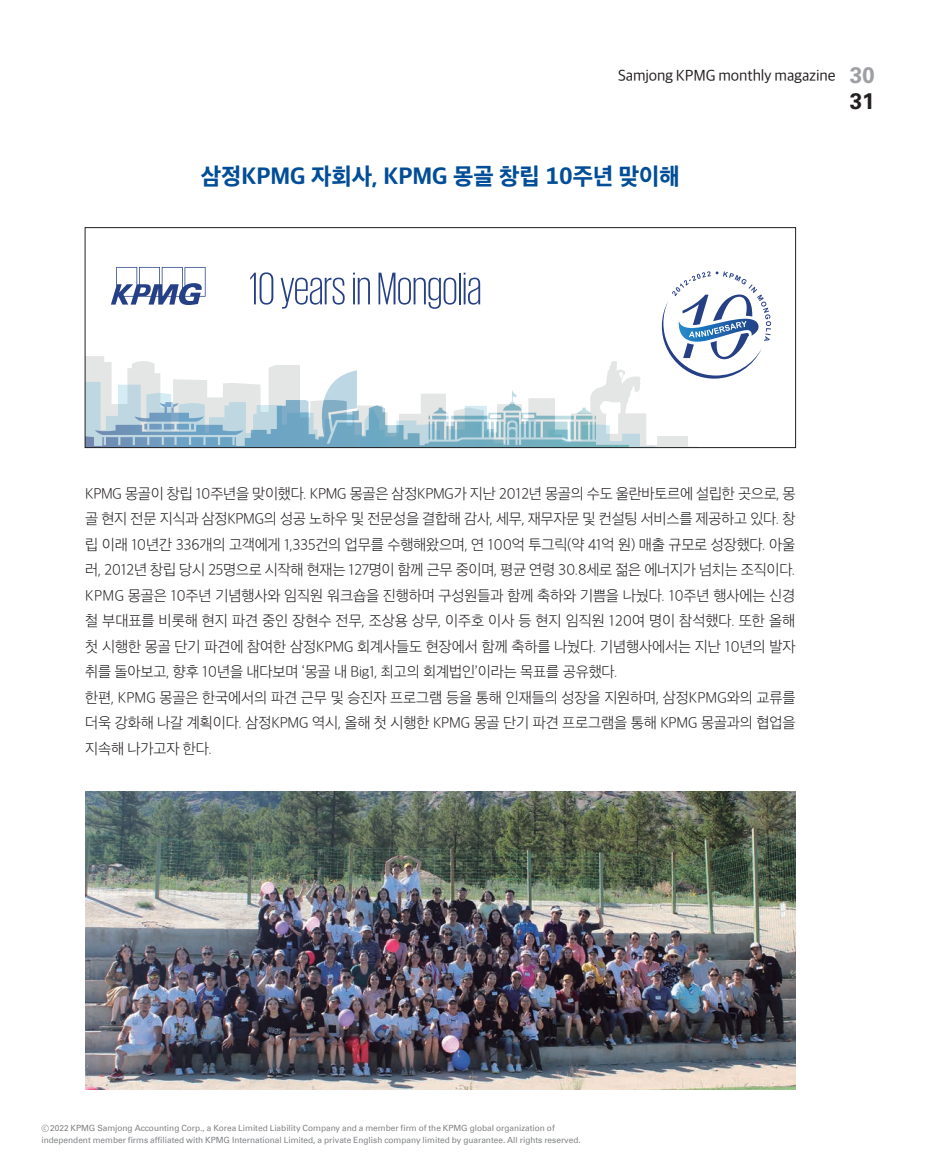
<style>
.page{position:relative;width:936px;height:1170px;background:#fff}
.page>*{position:absolute;margin:0;border:0;box-sizing:border-box;transform-origin:0 0}
.t1{font:22.5px "SD Gothic Neoa Uni h Eb";color:#014d97}
.t2{font:700 22.5px "Univers LT Std";color:#231f20}
.t3{font:15px "SD Gothic Neoa Uni d Rg";letter-spacing:-.01em;color:#231f20}
.t4{font:14.55px/25.5px "SD Gothic Neoa b Ult Lt";letter-spacing:-.01em;color:#231f20}
.t5{font:8.55px/12.5px "Universfor KPMG";color:#808285}
.s1{font-family:"Univers LT Std";font-weight:700;font-size:22.5px;color:#9d9fa2}
.s2{font-family:"SD Gothic Neoa Uni b Ul"}
</style>
<div class="page">
<svg style="left:87px;top:356px;width:601px;height:90px"></svg>
<svg style="left:87px;top:370px;width:568px;height:76px"></svg>
<svg style="left:661px;top:271px;width:110px;height:107px"></svg>
<svg style="left:111px;top:267px;width:94px;height:38px"></svg>
<svg style="left:250px;top:272px;width:23px;height:32px"></svg>
<svg style="left:280px;top:277px;width:64px;height:31px"></svg>
<svg style="left:353px;top:273px;width:17px;height:31px"></svg>
<svg style="left:378px;top:273px;width:78px;height:36px"></svg>
<hr style="left:459px;top:273px;width:2px;height:31px;background:#264085">
<svg style="left:463px;top:273px;width:17px;height:31px"></svg>
<div style="left:85px;top:227px;width:710px;height:221px;border:1px solid #231f20"></div>
<img style="left:85px;top:791px;width:710px;height:298px">
<p class="t3" style="left:618px;top:68px;width:258px">Samjong KPMG monthly magazine <span class="s1">30</span></p>
<h1 class="t1" style="left:201px;top:165px;width:480px">삼정KPMG 자회사, KPMG 몽골 창립 10주년 맞이해</h1>
<h1 class="t2" style="left:849px;top:88px;width:27px">31</h1>
<p class="t4" style="left:85px;top:480px;width:712px">KPMG 몽골이 창립 10주년을 맞이했다. KPMG 몽골은 삼정KPMG가 지난 2012년 몽골의 수도 울란바토르에 설립한 곳으로, 몽 골 현지 전문 지식과 삼정KPMG의 성공 노하우 및 전문성을 결합해 감사, 세무, 재무자문 및 컨설팅 서비스를 제공하고 있다. 창 립 이래 10년간 336개의 고객에게 1,335건의 업무를 수행해왔으며, 연 100억 투그릭(약 41억 원) 매출 규모로 성장했다. 아울 러, 2012년 창립 당시 25명으로 시작해 현재는 127명이 함께 근무 중이며, 평균 연령 30.8세로 젊은 에너지가 넘치는 조직이다.<br>KPMG 몽골은 10주년 기념행사와 임직원 워크숍을 진행하며 구성원들과 함께 축하와 기쁨을 나눴다. 10주년 행사에는 신경 철 부대표를 비롯해 현지 파견 중인 장현수 전무, 조상용 상무, 이주호 이사 등 현지 임직원 120여 명이 참석했다. 또한 올해 첫 시행한 몽골 단기 파견에 참여한 삼정KPMG 회계사들도 현장에서 함께 축하를 나눴다. 기념행사에서는 지난 10년의 발자 취를 돌아보고, 향후 10년을 내다보며 ‘몽골 내 Big1, 최고의 회계법인’이라는 목표를 공유했다.<br>한편, KPMG 몽골은 한국에서의 파견 근무 및 승진자 프로그램 등을 통해 인재들의 성장을 지원하며, 삼정KPMG와의 교류를 더욱 강화해 나갈 계획이다. 삼정KPMG 역시, 올해 첫 시행한 KPMG 몽골 단기 파견 프로그램을 통해 KPMG 몽골과의 협업을 지속해 나가고자 한다.</p>
<p class="t5" style="left:41px;top:1121px;width:541px"><span class="s2">ⓒ</span> 2022 KPMG Samjong Accounting Corp., a Korea Limited Liability Company and a member firm of the KPMG global organization of independent member firms affiliated with KPMG International Limited, a private English company limited by guarantee. All rights reserved.</p>
</div>
